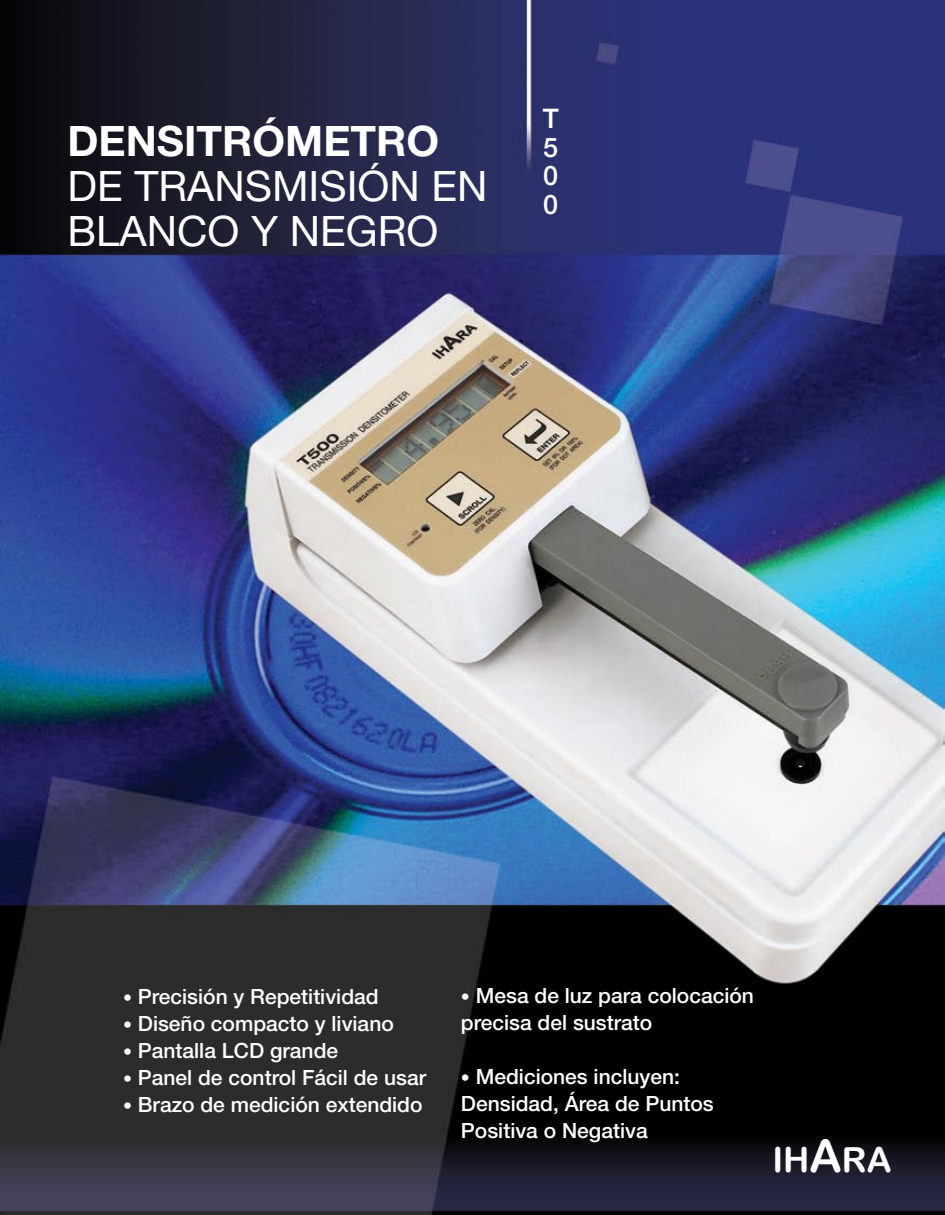
<style>
.page{position:relative;width:945px;height:1215px;background:#fff}
.page>*{position:absolute;margin:0;border:0;box-sizing:border-box;transform-origin:0 0}
.t1{font:42px/45px "Helvetica Neue LT Std";color:#fff}
.t2{font:700 42px "Helvetica Neue LT Std";color:#fff}
.t3{font:34.5px "Arial Rounded MT Bold";color:#fff}
.t4{font:500 27px/28.5px "Helvetica Neue LT Std";color:#fff;text-align:justify}
.t5{font:500 21px/27px "Helvetica Neue LT Std";color:#fff}
.s1{font-size:18px}
.s2{font-size:45px}
</style>
<div class="page">
<img style="left:0;top:0;width:945px;height:1215px">
<h1 class="t2" style="left:68px;top:115px;width:373px">DENSITRÓMETRO</h1>
<h1 class="t1" style="left:68px;top:163px;width:421px">DE TRANSMISIÓN EN<br>BLANCO Y NEGRO</h1>
<p class="t4" style="left:543px;top:104px;width:18px">T 5<br>0<br>0</p>
<p class="t5" style="left:123px;top:983px;width:257px"><span class="s1">•</span> Precisión y Repetitividad</p>
<p class="t5" style="left:123px;top:1010px;width:272px"><span class="s1">•</span> Diseño compacto y liviano</p>
<p class="t5" style="left:123px;top:1037px;width:217px"><span class="s1">•</span> Pantalla LCD grande</p>
<p class="t5" style="left:123px;top:1064px;width:305px"><span class="s1">•</span> Panel de control Fácil de usar</p>
<p class="t5" style="left:123px;top:1091px;width:301px"><span class="s1">•</span> Brazo de medición extendido</p>
<p class="t5" style="left:461px;top:982px;width:295px"><span class="s1">•</span> Mesa de luz para colocación precisa del sustrato</p>
<p class="t5" style="left:461px;top:1063px;width:254px"><span class="s1">•</span> Mediciones incluyen:<br>Densidad, Área de Puntos<br>Positiva o Negativa</p>
<h2 class="t3" style="left:772px;top:1140px;width:120px">IH<span class="s2">A</span>RA</h2>
</div>
